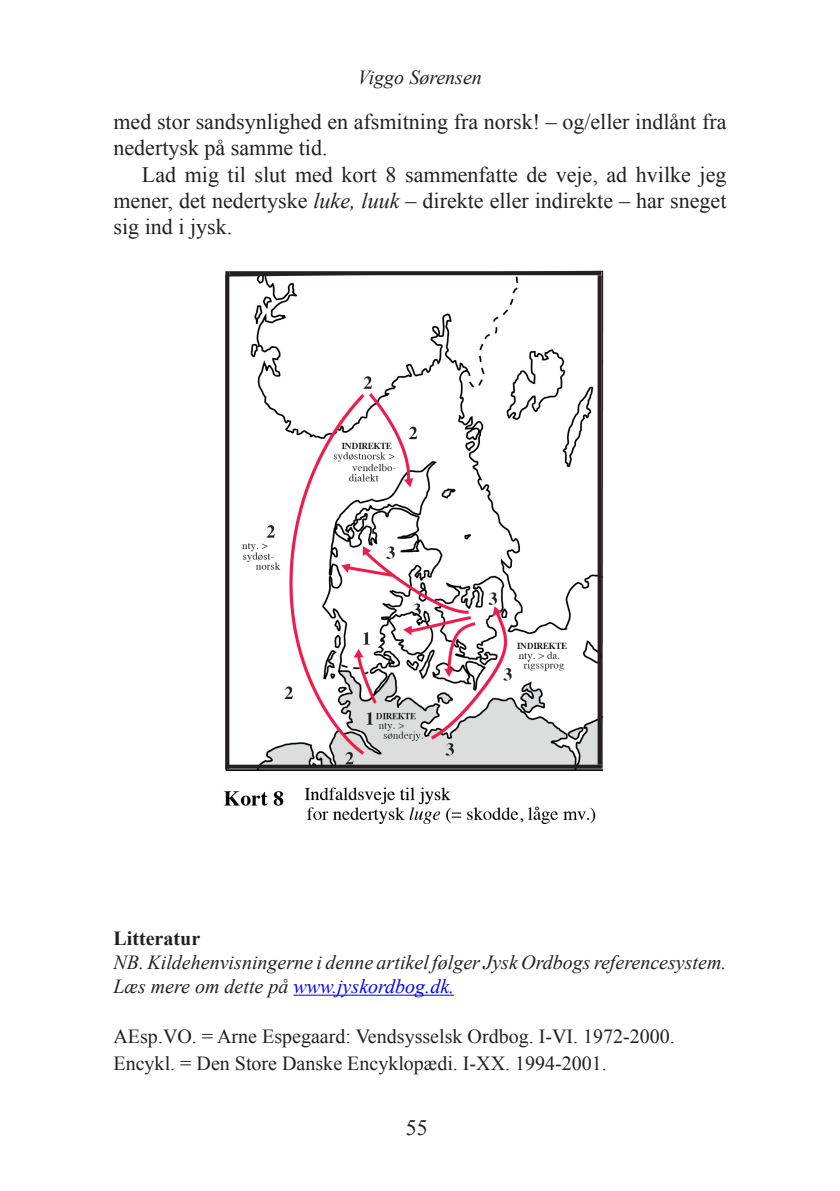
<style>
.page{position:relative;width:840px;height:1191px;background:#fff}
.page>*{position:absolute;margin:0;border:0;box-sizing:border-box;transform-origin:0 0}
.t1{font:22px/26.4px "Times New Roman";color:#231f20}
.t2{font:20px "Times New Roman";color:#231f20}
.t3{font:italic 20px "Times New Roman";color:#231f20}
.t4{font:italic 20px "Times New Roman";color:#00f}
.t5{font:700 20px "Times New Roman";color:#231f20}
.s1{font-style:italic}
.s2{color:#231f20}
</style>
<div class="page">
<hr style="left:293px;top:994px;width:161px;height:1px;background:#00f">
<img style="left:224px;top:270px;width:380px;height:554px">
<svg style="left:229px;top:271px;width:371px;height:4px"></svg>
<svg style="left:225px;top:271px;width:4px;height:493px;background:#2c282a"></svg>
<svg style="left:597px;top:275px;width:4px;height:489px;background:#434041"></svg>
<svg style="left:225px;top:764px;width:375px;height:4px"></svg>
<p class="t3" style="left:358px;top:63px;width:125px">Viggo Sørensen</p>
<p class="t1" style="left:113px;top:108px;width:614px">med stor sandsynlighed en afsmitning fra norsk! – og/eller indlånt fra nedertysk på samme tid.</p>
<p class="t1" style="left:113px;top:161px;width:614px;text-align:justify;text-indent:28px">Lad mig til slut med kort 8 sammenfatte de veje, ad hvilke jeg mener, det nedertyske <span class="s1">luke, luuk</span> – direkte eller indirekte – har sneget sig ind i jysk.</p>
<p class="t5" style="left:113px;top:924px;width:88px">Litteratur</p>
<p class="t3" style="left:113px;top:948px;width:614px">NB. Kildehenvisningerne i denne artikel følger Jysk Ordbogs referencesystem.</p>
<p class="t4" style="left:113px;top:972px;width:342px"><span class="s2">Læs mere om dette på</span> www.jyskordbog.dk.</p>
<p class="t2" style="left:113px;top:1023px;width:562px">AEsp.VO. = Arne Espegaard: Vendsysselsk Ordbog. I-VI. 1972-2000.</p>
<p class="t2" style="left:113px;top:1049px;width:494px">Encykl. = Den Store Danske Encyklopædi. I-XX. 1994-2001.</p>
<p class="t1" style="left:405px;top:1114px;width:23px">55</p>
</div>
